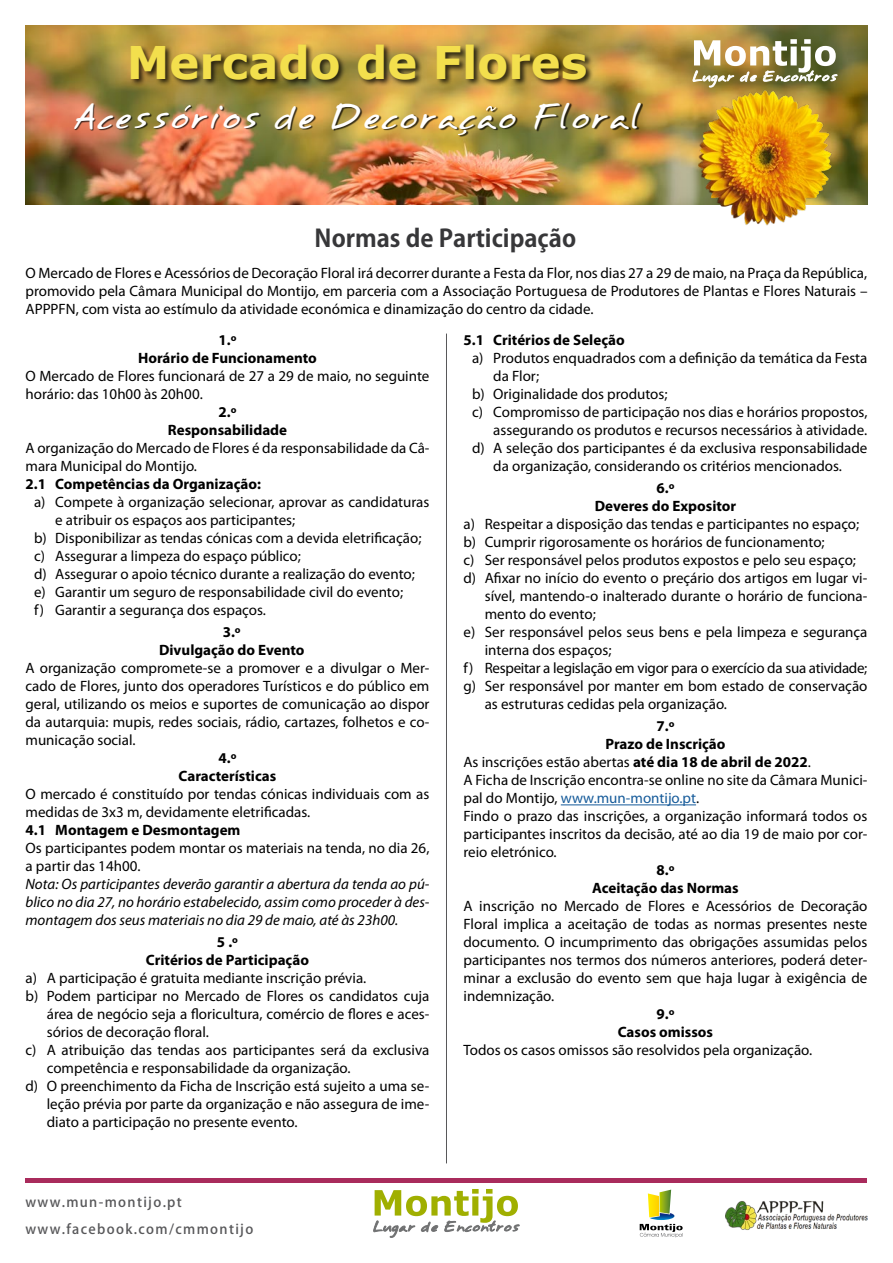
<style>
.page{position:relative;width:893px;height:1263px;background:#fff}
.page>*{position:absolute;margin:0;border:0;box-sizing:border-box;transform-origin:0 0}
.t1{font:700 45px "Verdana";color:#f3df4d}
.t2{font:30px "Annifont";color:#fff}
.t3{font:700 24px "Koz Go Pro";color:#373739}
.t4{font:15px/18px "Myriad Pro";color:#000}
.t5{font:700 15px/18px "Myriad Pro";color:#000;text-align:center}
.t6{font:italic 15px/18px "Myriad Pro";color:#000;text-align:justify}
.t7{font:15px "Myriad Pro";letter-spacing:-.02em;color:#000}
.t8{font:15px "Myriad Pro";color:#165b9a}
.t9{font:500 13.5px/27px "Koz Go Pro";letter-spacing:.1em;color:#58585a}
.s1{font-weight:700}
.s2{color:#000}
</style>
<div class="page">
<hr style="left:26px;top:1178px;width:841px;height:4px;background:#a92b5c">
<img style="left:726px;top:1201px;width:141px;height:29px">
<svg style="left:640px;top:1189px;width:43px;height:48px"></svg>
<svg style="left:373px;top:1189px;width:146px;height:48px"></svg>
<hr style="left:561px;top:804px;width:135px;height:1px;background:#165b9a">
<hr style="left:446px;top:334px;width:1px;height:829px;background:#58585a">
<img style="left:26px;top:26px;width:841px;height:178px">
<div style="left:130px;top:43px;width:464px;height:43px;background:#000;opacity:.75"></div>
<div style="left:74px;top:103px;width:569px;height:34px;background:#000;opacity:.75"></div>
<svg style="left:185px;top:105px;width:6px;height:6px"></svg>
<svg style="left:486px;top:106px;width:10px;height:5px"></svg>
<svg style="left:458px;top:130px;width:9px;height:5px"></svg>
<img style="left:695px;top:88px;width:140px;height:138px">
<svg style="left:693px;top:39px;width:145px;height:49px"></svg>
<h1 class="t1" style="left:127px;top:30px;width:462px">Mercado de Flores</h1>
<h2 class="t2" style="left:73px;top:91px;width:570px">Acessorios de Decoracao Floral</h2>
<h3 class="t3" style="left:315px;top:222px;width:263px">Normas de Participação</h3>
<p class="t4" style="left:26px;top:263px;width:843px;text-align:justify">O Mercado de Flores e Acessórios de Decoração Floral irá decorrer durante a Festa da Flor, nos dias 27 a 29 de maio, na Praça da República, promovido pela Câmara Municipal do Montijo, em parceria com a Associação Portuguesa de Produtores de Plantas e Flores Naturais – APPPFN, com vista ao estímulo da atividade económica e dinamização do centro da cidade.</p>
<p class="t5" style="left:138px;top:330px;width:180px">1.º<br>Horário de Funcionamento</p>
<p class="t4" style="left:26px;top:367px;width:405px">O Mercado de Flores funcionará de 27 a 29 de maio, no seguinte horário: das 10h00 às 20h00.</p>
<p class="t5" style="left:168px;top:402px;width:121px">2.º<br>Responsabilidade</p>
<p class="t4" style="left:26px;top:439px;width:405px">A organização do Mercado de Flores é da responsabilidade da Câ&shy;mara Municipal do Montijo.</p>
<p class="t5" style="left:26px;top:474px;width:237px">2.1 Competências da Organização:</p>
<p class="t4" style="left:34px;top:493px;width:397px">a) Compete à organização selecionar, aprovar as candidaturas</p>
<p class="t4" style="left:55px;top:511px;width:242px">e atribuir os espaços aos participantes;</p>
<p class="t4" style="left:34px;top:529px;width:389px">b) Disponibilizar as tendas cónicas com a devida eletrificação;</p>
<p class="t4" style="left:34px;top:547px;width:268px">c) Assegurar a limpeza do espaço público;</p>
<p class="t4" style="left:34px;top:565px;width:382px">d) Assegurar o apoio técnico durante a realização do evento;</p>
<p class="t4" style="left:34px;top:583px;width:371px">e) Garantir um seguro de responsabilidade civil do evento;</p>
<p class="t4" style="left:34px;top:601px;width:233px">f) Garantir a segurança dos espaços.</p>
<p class="t5" style="left:159px;top:622px;width:147px">3.º<br>Divulgação do Evento</p>
<p class="t4" style="left:26px;top:659px;width:405px;text-align:justify">A organização compromete-se a promover e a divulgar o Mer&shy;cado de Flores, junto dos operadores Turísticos e do público em geral, utilizando os meios e suportes de comunicação ao dispor da autarquia: mupis, redes sociais, rádio, cartazes, folhetos e co&shy;municação social.</p>
<p class="t5" style="left:179px;top:748px;width:99px">4.º<br>Características</p>
<p class="t4" style="left:26px;top:785px;width:405px">O mercado é constituído por tendas cónicas individuais com as medidas de 3x3 m, devidamente eletrificadas.</p>
<p class="t5" style="left:26px;top:820px;width:216px">4.1 Montagem e Desmontagem</p>
<p class="t4" style="left:26px;top:839px;width:405px">Os participantes podem montar os materiais na tenda, no dia 26, a partir das 14h00.</p>
<p class="t6" style="left:26px;top:875px;width:405px">Nota: Os participantes deverão garantir a abertura da tenda ao pú&shy;blico no dia 27, no horário estabelecido, assim como proceder à des&shy;montagem dos seus materiais no dia 29 de maio, até às 23h00.</p>
<p class="t5" style="left:146px;top:933px;width:165px">5 .º<br>Critérios de Participação</p>
<p class="t4" style="left:26px;top:969px;width:342px">a) A participação é gratuita mediante inscrição prévia.</p>
<p class="t4" style="left:26px;top:987px;width:405px">b) Podem participar no Mercado de Flores os candidatos cuja</p>
<p class="t4" style="left:47px;top:1005px;width:384px">área de negócio seja a floricultura, comércio de flores e aces-</p>
<p class="t4" style="left:47px;top:1023px;width:164px">sórios de decoração floral.</p>
<p class="t4" style="left:26px;top:1041px;width:405px">c) A atribuição das tendas aos participantes será da exclusiva</p>
<p class="t4" style="left:47px;top:1059px;width:305px">competência e responsabilidade da organização.</p>
<p class="t4" style="left:26px;top:1077px;width:405px">d) O preenchimento da Ficha de Inscrição está sujeito a uma se-</p>
<p class="t4" style="left:47px;top:1095px;width:384px">leção prévia por parte da organização e não assegura de ime-</p>
<p class="t4" style="left:47px;top:1113px;width:252px">diato a participação no presente evento.</p>
<p class="t9" style="left:26px;top:1189px;width:229px">www.mun-montijo.pt www.facebook.com/cmmontijo</p>
<p class="t5" style="left:463px;top:330px;width:163px">5.1 Critérios de Seleção</p>
<p class="t4" style="left:472px;top:349px;width:397px">a) Produtos enquadrados com a definição da temática da Festa</p>
<p class="t4" style="left:493px;top:367px;width:47px">da Flor;</p>
<p class="t4" style="left:472px;top:385px;width:197px">b) Originalidade dos produtos;</p>
<p class="t4" style="left:472px;top:403px;width:397px">c) Compromisso de participação nos dias e horários propostos,</p>
<p class="t4" style="left:493px;top:421px;width:375px">assegurando os produtos e recursos necessários à atividade.</p>
<p class="t4" style="left:472px;top:439px;width:397px">d) A seleção dos participantes é da exclusiva responsabilidade</p>
<p class="t4" style="left:493px;top:457px;width:350px">da organização, considerando os critérios mencionados.</p>
<p class="t5" style="left:595px;top:478px;width:143px">6.º<br>Deveres do Expositor</p>
<p class="t4" style="left:463px;top:515px;width:397px">a) Respeitar a disposição das tendas e participantes no espaço;</p>
<p class="t4" style="left:463px;top:533px;width:363px">b) Cumprir rigorosamente os horários de funcionamento;</p>
<p class="t4" style="left:463px;top:551px;width:394px">c) Ser responsável pelos produtos expostos e pelo seu espaço;</p>
<p class="t4" style="left:463px;top:569px;width:405px">d) Afixar no início do evento o preçário dos artigos em lugar vi-</p>
<p class="t4" style="left:485px;top:587px;width:384px">sível, mantendo-o inalterado durante o horário de funciona-</p>
<p class="t4" style="left:485px;top:605px;width:113px">mento do evento;</p>
<p class="t4" style="left:463px;top:623px;width:405px">e) Ser responsável pelos seus bens e pela limpeza e segurança</p>
<p class="t4" style="left:485px;top:641px;width:128px">interna dos espaços;</p>
<p class="t7" style="left:463px;top:659px;width:405px">f) Respeitar a legislação em vigor para o exercício da sua atividade;</p>
<p class="t4" style="left:463px;top:677px;width:405px">g) Ser responsável por manter em bom estado de conservação</p>
<p class="t4" style="left:485px;top:695px;width:244px">as estruturas cedidas pela organização.</p>
<p class="t5" style="left:656px;top:717px;width:20px">7.º</p>
<p class="t5" style="left:605px;top:735px;width:122px">Prazo de Inscrição</p>
<p class="t4" style="left:463px;top:753px;width:349px">As inscrições estão abertas <span class="s1">até dia 18 de abril de 2022</span>.</p>
<p class="t4" style="left:463px;top:771px;width:405px">A Ficha de Inscrição encontra-se online no site da Câmara Munici-</p>
<p class="t8" style="left:463px;top:789px;width:237px"><span class="s2">pal do Montijo,</span> www.mun-montijo.pt<span class="s2">.</span></p>
<p class="t4" style="left:463px;top:807px;width:405px">Findo o prazo das inscrições, a organização informará todos os</p>
<p class="t4" style="left:463px;top:825px;width:405px">participantes inscritos da decisão, até ao dia 19 de maio por cor-</p>
<p class="t4" style="left:463px;top:843px;width:95px">reio eletrónico.</p>
<p class="t5" style="left:592px;top:861px;width:148px">8.º<br>Aceitação das Normas</p>
<p class="t4" style="left:463px;top:897px;width:405px;text-align:justify">A inscrição no Mercado de Flores e Acessórios de Decoração Floral implica a aceitação de todas as normas presentes neste documento. O incumprimento das obrigações assumidas pelos participantes nos termos dos números anteriores, poderá deter&shy;minar a exclusão do evento sem que haja lugar à exigência de indemnização.</p>
<p class="t5" style="left:618px;top:1005px;width:97px">9.º<br>Casos omissos</p>
<p class="t4" style="left:463px;top:1041px;width:350px">Todos os casos omissos são resolvidos pela organização.</p>
</div>
